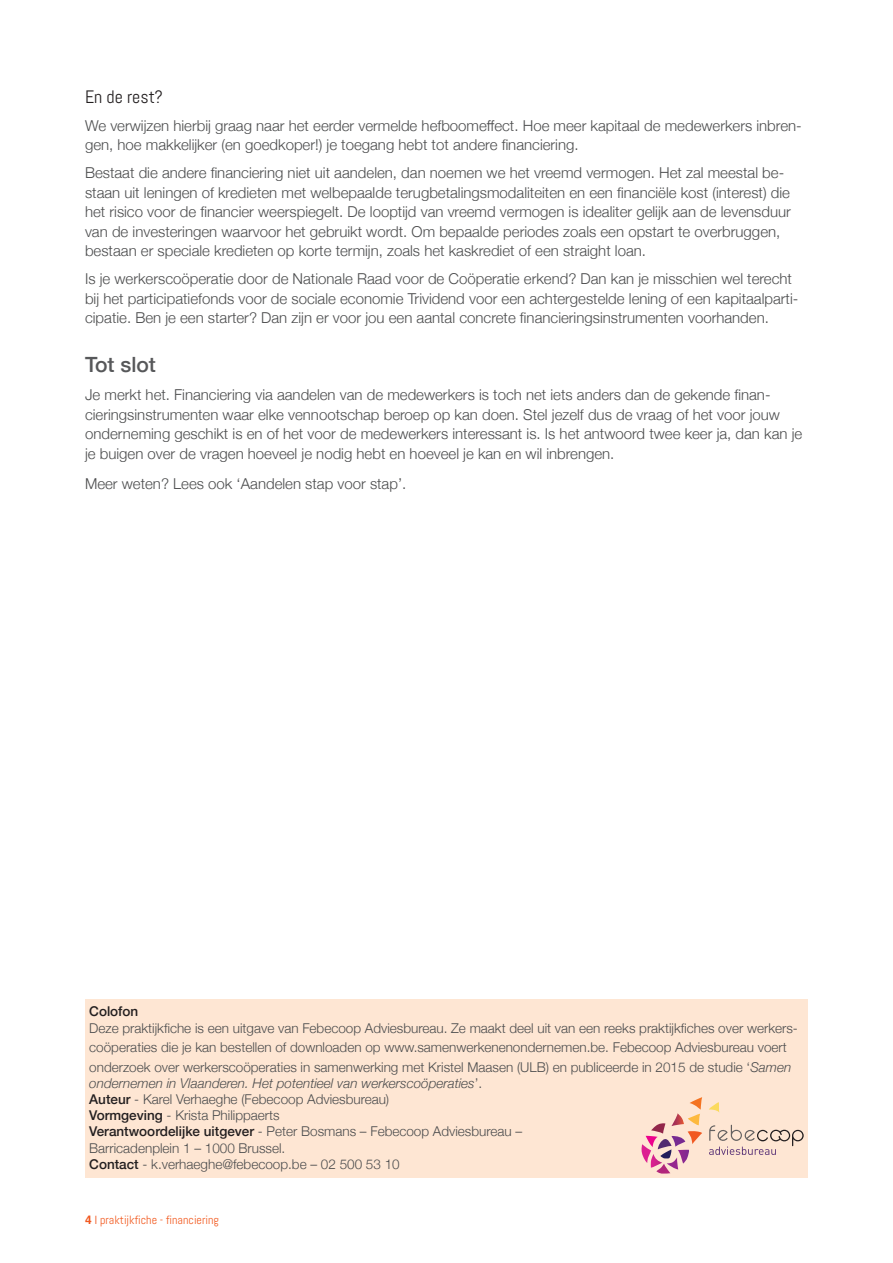
<style>
.page{position:relative;width:893px;height:1263px;background:#fff}
.page>*{position:absolute;margin:0;border:0;box-sizing:border-box;transform-origin:0 0}
.t1{font:500 21px "Helvetica Neue";color:#57585a}
.t2{font:18px "Abel";color:#231f20}
.t3{font:300 15px/19.5px "Helvetica Neue";color:#4b4c4d}
.t4{font:300 13.5px/16.2px "Helvetica Neue";color:#4b4c4d}
.t5{font:500 13.5px "Helvetica Neue";color:#231f20}
.t6{font:12px "Abel";color:#f25b21}
.s1{font-style:italic}
.s2{font-weight:500;color:#231f20}
.s3{font-family:"Helvetica";font-weight:700;color:#f15921}
.s4{color:#f15921}
</style>
<div class="page">
<div style="left:85px;top:999px;width:723px;height:179px;background:#fee6d3"></div>
<svg style="left:709px;top:1102px;width:10px;height:10px"></svg>
<svg style="left:642px;top:1097px;width:60px;height:77px"></svg>
<svg style="left:709px;top:1125px;width:95px;height:30px"></svg>
<p class="t2" style="left:85px;top:85px;width:79px">En de rest?</p>
<p class="t3" style="left:85px;top:114px;width:718px">We verwijzen hierbij graag naar het eerder vermelde hefboomeffect. Hoe meer kapitaal de medewerkers inbren&shy;gen, hoe makkelijker (en goedkoper!) je toegang hebt tot andere financiering.</p>
<p class="t3" style="left:85px;top:162px;width:707px">Bestaat die andere financiering niet uit aandelen, dan noemen we het vreemd vermogen. Het zal meestal be&shy;staan uit leningen of kredieten met welbepaalde terugbetalingsmodaliteiten en een financiële kost (interest) die het risico voor de financier weerspiegelt. De looptijd van vreemd vermogen is idealiter gelijk aan de levensduur van de investeringen waarvoor het gebruikt wordt. Om bepaalde periodes zoals een opstart te overbruggen, bestaan er speciale kredieten op korte termijn, zoals het kaskrediet of een straight loan.</p>
<p class="t3" style="left:85px;top:268px;width:715px">Is je werkerscoöperatie door de Nationale Raad voor de Coöperatie erkend? Dan kan je misschien wel terecht bij het participatiefonds voor de sociale economie Trividend voor een achtergestelde lening of een kapitaalparti&shy;cipatie. Ben je een starter? Dan zijn er voor jou een aantal concrete financieringsinstrumenten voorhanden.</p>
<h1 class="t1" style="left:85px;top:348px;width:72px">Tot slot</h1>
<p class="t3" style="left:85px;top:384px;width:719px">Je merkt het. Financiering via aandelen van de medewerkers is toch net iets anders dan de gekende finan&shy;cieringsinstrumenten waar elke vennootschap beroep op kan doen. Stel jezelf dus de vraag of het voor jouw onderneming geschikt is en of het voor de medewerkers interessant is. Is het antwoord twee keer ja, dan kan je je buigen over de vragen hoeveel je nodig hebt en hoeveel je kan en wil inbrengen.</p>
<p class="t3" style="left:85px;top:473px;width:323px">Meer weten? Lees ook ‘Aandelen stap voor stap’.</p>
<p class="t5" style="left:89px;top:1001px;width:51px">Colofon</p>
<p class="t4" style="left:89px;top:1017px;width:710px;line-height:19.5px">Deze praktijkfiche is een uitgave van Febecoop Adviesbureau. Ze maakt deel uit van een reeks praktijkfiches over werkers&shy;coöperaties die je kan bestellen of downloaden op www.samenwerkenenondernemen.be. Febecoop Adviesbureau voert onderzoek over werkerscoöperaties in samenwerking met Kristel Maasen (ULB) en publiceerde in 2015 de studie ‘<span class="s1">Samen</span></p>
<p class="t4" style="left:89px;top:1074px;width:434px"><span class="s1">ondernemen in Vlaanderen. Het potentieel van werkerscoöperaties</span>’.<br><span class="s2">Auteur</span> - Karel Verhaeghe (Febecoop Adviesbureau)<br><span class="s2">Vormgeving</span> - Krista Philippaerts<br><span class="s2">Verantwoordelijke uitgever</span> - Peter Bosmans – Febecoop Adviesbureau – Barricadenplein 1 – 1000 Brussel.<br><span class="s2">Contact</span> - k.verhaeghe@febecoop.be – 02 500 53 10</p>
<p class="t6" style="left:85px;top:1212px;width:136px"><span class="s3">4</span> <span class="s4">❘</span> praktijkfiche - financiering</p>
</div>
